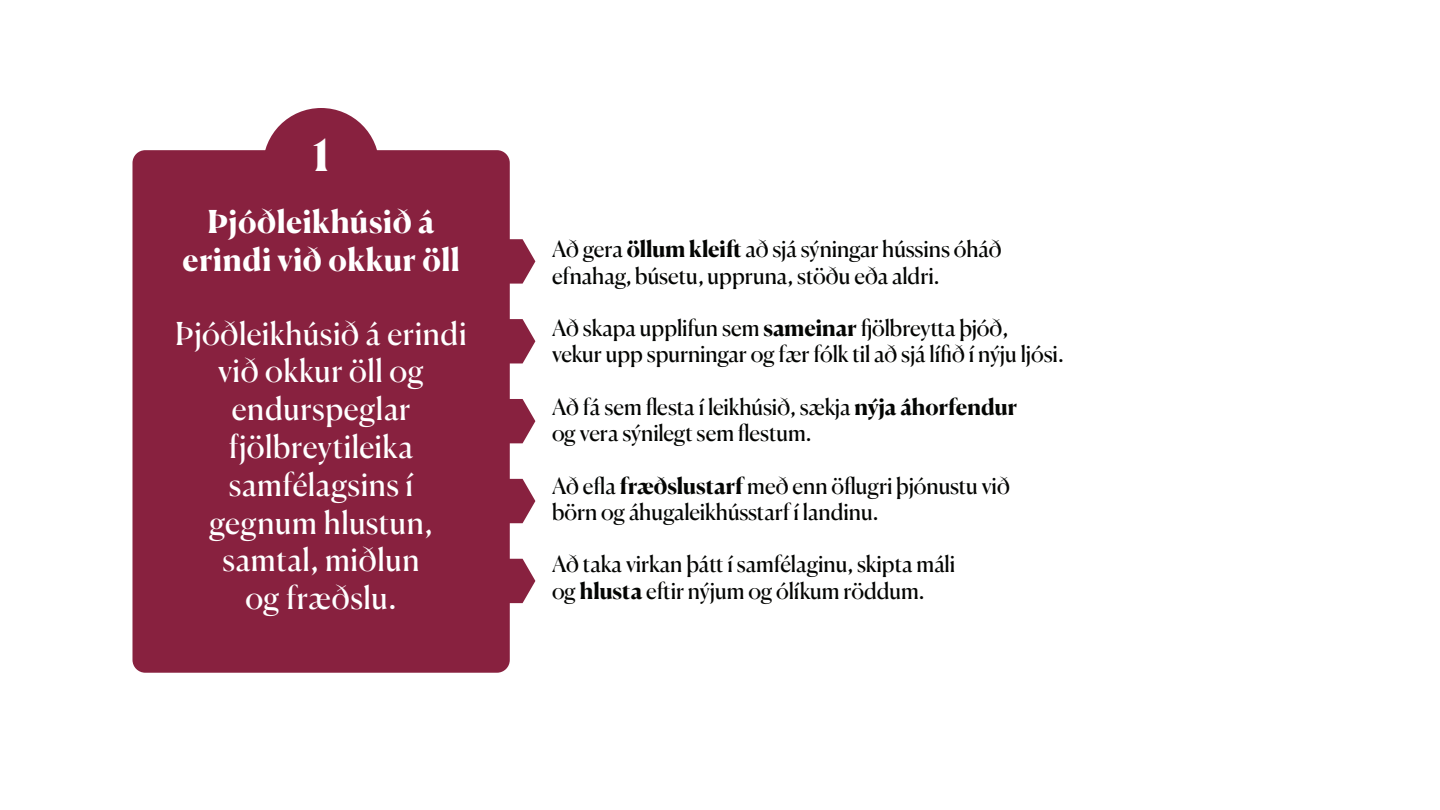
<style>
.page{position:relative;width:1440px;height:810px;background:#fff}
.page>*{position:absolute;margin:0;border:0;box-sizing:border-box;transform-origin:0 0}
.t1{font:700 43.5px "Canela";color:#fff}
.t2{font:31.5px/37.8px "Canela";letter-spacing:.015em;color:#fff;text-align:center}
.t3{font:700 31.5px/37.8px "Canela";letter-spacing:.02em;color:#fff;text-align:center}
.t4{font:22.5px/26.2px "Canela";letter-spacing:-.005em;color:#040503}
.s1{font-weight:700}
</style>
<div class="page">
<div style="left:132px;top:150px;width:378px;height:523px;background:#88213f;border-radius:13px"></div>
<div style="left:263px;top:108px;width:116px;height:116px;background:#88213f;border-radius:50%"></div>
<svg style="left:509px;top:239px;width:26px;height:45px"></svg>
<svg style="left:510px;top:319px;width:25px;height:44px"></svg>
<svg style="left:510px;top:479px;width:25px;height:44px"></svg>
<svg style="left:510px;top:399px;width:25px;height:44px"></svg>
<svg style="left:510px;top:559px;width:25px;height:44px"></svg>
<p class="t1" style="left:313px;top:121px;width:18px">1</p>
<p class="t3" style="left:182px;top:200px;width:279px">Þjóðleikhúsið á erindi við okkur öll</p>
<p class="t2" style="left:175px;top:312px;width:293px">Þjóðleikhúsið á erindi við okkur öll og endurspeglar fjölbreytileika samfélagsins í gegnum hlustun, samtal, miðlun<br>og fræðslu.</p>
<p class="t4" style="left:552px;top:234px;width:451px">Að gera <span class="s1">öllum kleift</span> að sjá sýningar hússins óháð efnahag, búsetu, uppruna, stöðu eða aldri.</p>
<p class="t4" style="left:552px;top:313px;width:513px">Að skapa upplifun sem <span class="s1">sameinar</span> fjölbreytta þjóð,<br>vekur upp spurningar og fær fólk til að sjá lífið í nýju ljósi.</p>
<p class="t4" style="left:552px;top:392px;width:467px">Að fá sem flesta í leikhúsið, sækja <span class="s1">nýja áhorfendur </span>og vera sýnilegt sem flestum.</p>
<p class="t4" style="left:552px;top:471px;width:459px">Að efla <span class="s1">fræðslustarf</span> með enn öflugri þjónustu við börn og áhugaleikhússtarf í landinu.</p>
<p class="t4" style="left:552px;top:549px;width:405px">Að taka virkan þátt í samfélaginu, skipta máli og <span class="s1">hlusta</span> eftir nýjum og ólíkum röddum.</p>
</div>
